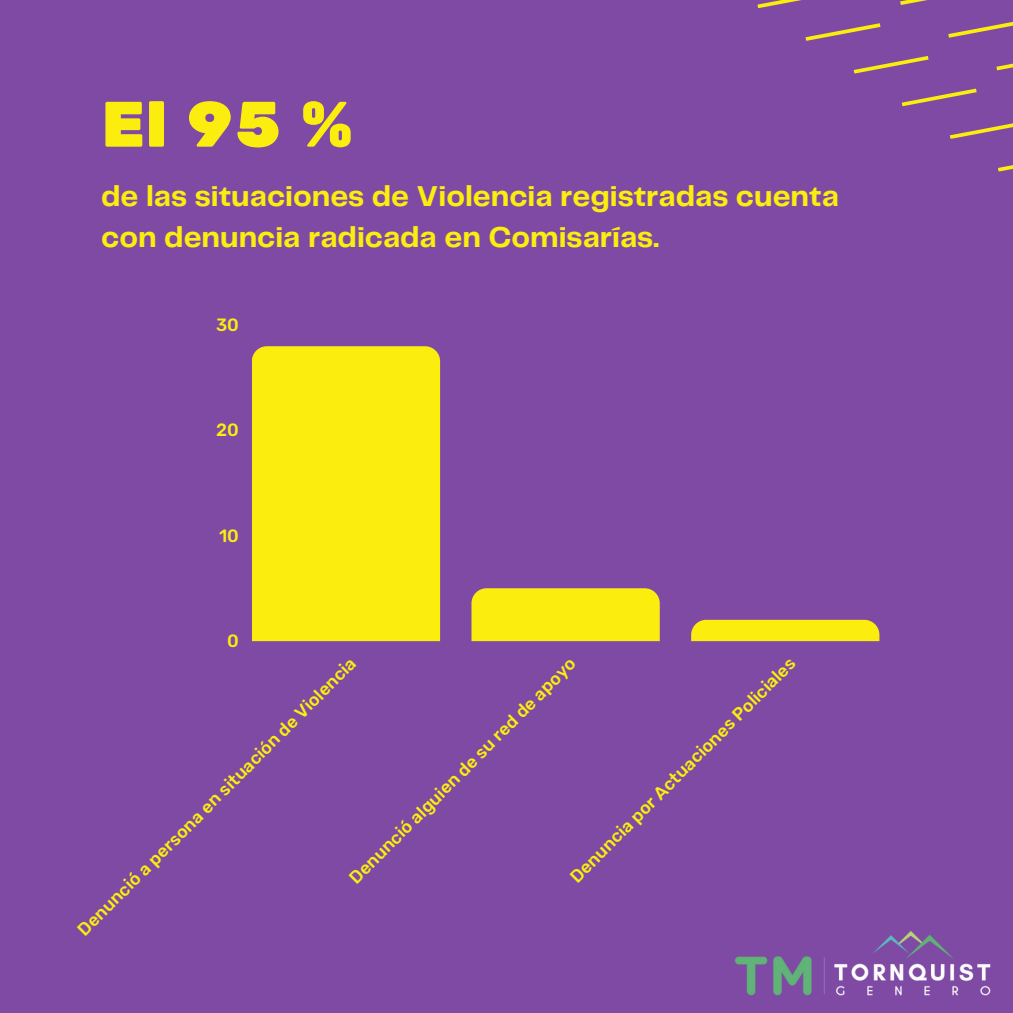
<style>
.page{position:relative;width:1013px;height:1013px;background:#fff}
.page>*{position:absolute;margin:0;border:0;box-sizing:border-box;transform-origin:0 0}
.t1{font:64.12px "Rubik One";color:#fbee0f}
.t2{font:700 29.75px/41.2px "Telegraf";color:#fbee0f}
.t3{font:500 17.75px "Rubik";color:#fbee0f}
</style>
<div class="page">
<div style="left:0;top:0;width:1012px;height:1012px;background:#7f4aa4"></div>
<div style="left:252px;top:346px;width:188px;height:295px;background:#fbee0f"></div>
<div style="left:471px;top:588px;width:188px;height:53px;background:#fbee0f"></div>
<div style="left:691px;top:620px;width:188px;height:21px;background:#fbee0f"></div>
<img style="left:734px;top:931px;width:257px;height:65px">
<svg style="left:757px;top:0;width:255px;height:172px"></svg>
<p class="t1" style="left:101px;top:87px;width:253px">El 95 %</p>
<p class="t2" style="left:101px;top:177px;width:739px">de las situaciones de Violencia registradas cuenta con denuncia radicada en Comisarías.</p>
<p class="t3" style="left:216px;top:314px;width:24px">30</p>
<p class="t3" style="left:216px;top:420px;width:24px">20</p>
<p class="t3" style="left:219px;top:525px;width:21px">10</p>
<p class="t3" style="left:227px;top:630px;width:13px">0</p>
<p class="t3" style="left:565px;top:872px;width:312px;rotate:-45deg">Denuncia por Actuaciones Policiales</p>
<p class="t3" style="left:345px;top:873px;width:313px;rotate:-45deg">Denunció alguien de su red de apoyo</p>
<p class="t3" style="left:73px;top:925px;width:387px;rotate:-45deg">Denunció a persona en situación de Violencia</p>
</div>
